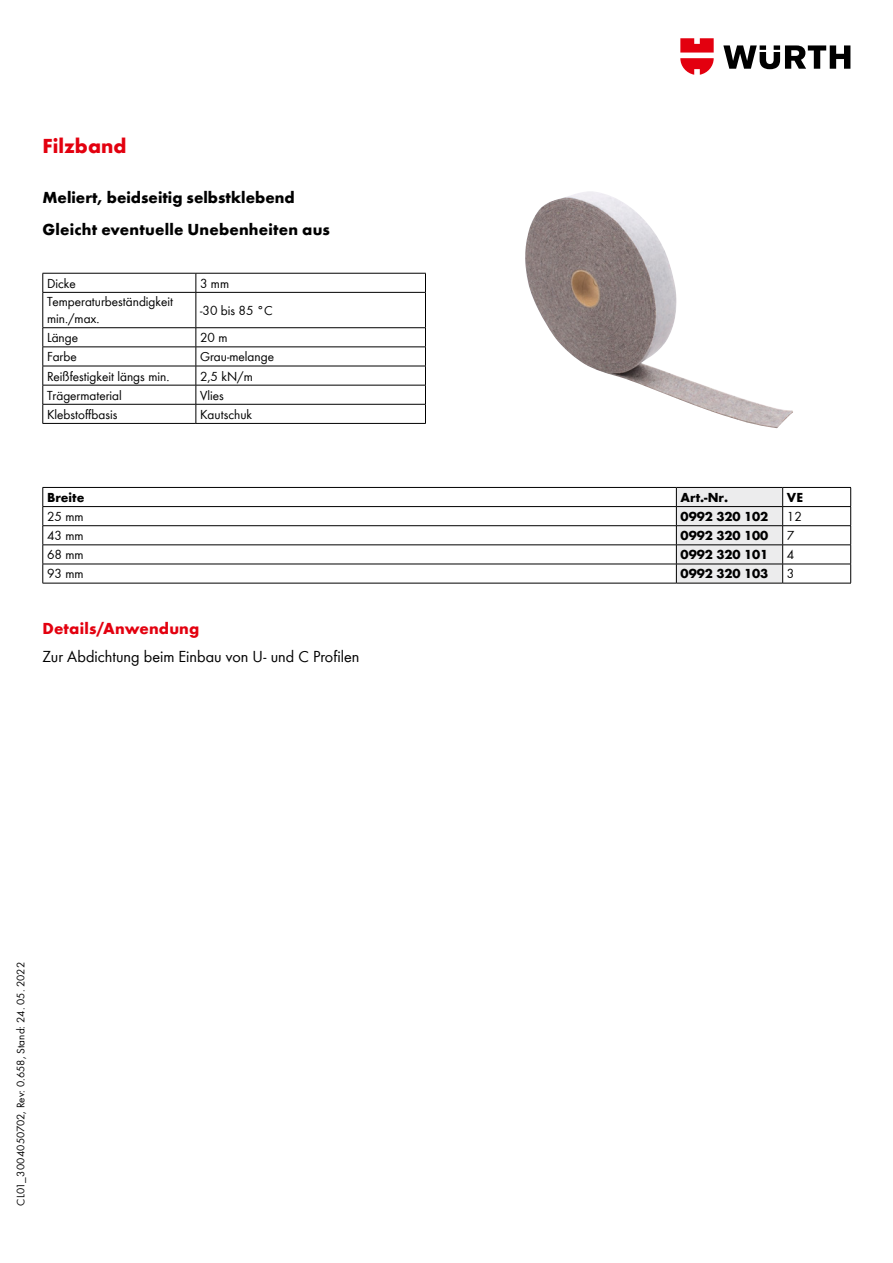
<style>
.page{position:relative;width:893px;height:1263px;background:#fff}
.page>*{position:absolute;margin:0;border:0;box-sizing:border-box;transform-origin:0 0}
.t1{font:700 21px "Wuerth Global";color:#e3000f}
.t2{font:700 16.5px/31.2px "Wuerth Global";color:#000}
.t3{font:16.5px "Wuerth Global";color:#000}
.t4{font:700 16.5px "Wuerth Global";letter-spacing:.01em;color:#e3000f}
.t5{font:13.5px/17px "Wuerth Global";color:#000}
.t6{font:700 13.5px "Wuerth Global";color:#000}
.t7{font:11.25px "Wuerth Global";letter-spacing:.005em;color:#000}
</style>
<div class="page">
<svg style="left:723px;top:45px;width:127px;height:24px"></svg>
<svg style="left:680px;top:38px;width:34px;height:37px"></svg>
<hr style="left:43px;top:487px;width:633px;height:1px;background:#000">
<hr style="left:783px;top:487px;width:68px;height:1px;background:#000">
<hr style="left:43px;top:506px;width:633px;height:1px;background:#000">
<hr style="left:783px;top:506px;width:68px;height:1px;background:#000">
<hr style="left:43px;top:525px;width:633px;height:1px;background:#000">
<hr style="left:783px;top:525px;width:68px;height:1px;background:#000">
<hr style="left:43px;top:545px;width:633px;height:1px;background:#000">
<hr style="left:783px;top:545px;width:68px;height:1px;background:#000">
<hr style="left:43px;top:564px;width:633px;height:1px;background:#000">
<svg style="left:43px;top:488px;width:1px;height:95px"></svg>
<hr style="left:43px;top:583px;width:633px;height:1px;background:#000">
<hr style="left:676px;top:583px;width:107px;height:1px;background:#000">
<hr style="left:783px;top:564px;width:68px;height:1px;background:#000">
<svg style="left:676px;top:487px;width:107px;height:96px"></svg>
<svg style="left:850px;top:488px;width:1px;height:95px"></svg>
<hr style="left:783px;top:583px;width:68px;height:1px;background:#000">
<hr style="left:43px;top:273px;width:153px;height:1px;background:#000">
<svg style="left:43px;top:273px;width:1px;height:19px"></svg>
<hr style="left:196px;top:273px;width:230px;height:1px;background:#000">
<svg style="left:196px;top:273px;width:1px;height:19px"></svg>
<svg style="left:425px;top:273px;width:1px;height:19px"></svg>
<hr style="left:43px;top:292px;width:153px;height:1px;background:#000">
<hr style="left:43px;top:293px;width:1px;height:34px;background:#000">
<hr style="left:196px;top:292px;width:230px;height:1px;background:#000">
<hr style="left:196px;top:293px;width:1px;height:34px;background:#000">
<hr style="left:425px;top:293px;width:1px;height:34px;background:#000">
<hr style="left:43px;top:327px;width:153px;height:1px;background:#000">
<hr style="left:196px;top:327px;width:230px;height:1px;background:#000">
<hr style="left:43px;top:347px;width:153px;height:1px;background:#000">
<hr style="left:196px;top:347px;width:230px;height:1px;background:#000">
<hr style="left:43px;top:366px;width:153px;height:1px;background:#000">
<hr style="left:196px;top:366px;width:230px;height:1px;background:#000">
<hr style="left:43px;top:385px;width:153px;height:1px;background:#000">
<hr style="left:196px;top:385px;width:230px;height:1px;background:#000">
<hr style="left:43px;top:404px;width:153px;height:1px;background:#000">
<svg style="left:43px;top:328px;width:1px;height:95px"></svg>
<hr style="left:43px;top:423px;width:153px;height:1px;background:#000">
<hr style="left:196px;top:404px;width:230px;height:1px;background:#000">
<svg style="left:196px;top:328px;width:1px;height:95px"></svg>
<svg style="left:425px;top:328px;width:1px;height:95px"></svg>
<hr style="left:196px;top:423px;width:230px;height:1px;background:#000">
<img style="left:525px;top:191px;width:268px;height:237px">
<h1 class="t1" style="left:43px;top:134px;width:85px">Filzband</h1>
<p class="t2" style="left:43px;top:182px;width:289px">Meliert, beidseitig selbstklebend<br>Gleicht eventuelle Unebenheiten aus</p>
<p class="t5" style="left:47px;top:275px;width:30px">Dicke</p>
<p class="t5" style="left:200px;top:275px;width:30px">3 mm</p>
<p class="t5" style="left:47px;top:293px;width:128px">Temperaturbeständigkeit min./max.</p>
<p class="t5" style="left:200px;top:302px;width:74px">-30 bis 85 °C</p>
<p class="t5" style="left:47px;top:329px;width:33px">Länge</p>
<p class="t5" style="left:200px;top:329px;width:29px">20 m</p>
<p class="t5" style="left:47px;top:348px;width:31px">Farbe</p>
<p class="t5" style="left:200px;top:348px;width:75px">Grau-melange</p>
<p class="t5" style="left:47px;top:367px;width:124px">Reißfestigkeit längs min.</p>
<p class="t5" style="left:200px;top:367px;width:54px">2,5 kN/m</p>
<p class="t5" style="left:47px;top:386px;width:76px">Trägermaterial</p>
<p class="t5" style="left:200px;top:386px;width:25px">Vlies</p>
<p class="t5" style="left:47px;top:406px;width:72px">Klebstoffbasis</p>
<p class="t5" style="left:200px;top:406px;width:53px">Kautschuk</p>
<p class="t6" style="left:47px;top:489px;width:39px">Breite</p>
<p class="t6" style="left:681px;top:489px;width:49px">Art.-Nr.</p>
<p class="t6" style="left:787px;top:489px;width:18px">VE</p>
<p class="t5" style="left:47px;top:508px;width:38px">25 mm</p>
<p class="t6" style="left:681px;top:508px;width:89px">0992 320 102</p>
<p class="t5" style="left:787px;top:508px;width:16px">12</p>
<p class="t5" style="left:47px;top:527px;width:38px">43 mm</p>
<p class="t6" style="left:681px;top:528px;width:89px">0992 320 100</p>
<p class="t5" style="left:787px;top:527px;width:9px">7</p>
<p class="t5" style="left:47px;top:546px;width:38px">68 mm</p>
<p class="t6" style="left:681px;top:547px;width:89px">0992 320 101</p>
<p class="t5" style="left:787px;top:546px;width:9px">4</p>
<p class="t5" style="left:47px;top:565px;width:38px">93 mm</p>
<p class="t6" style="left:681px;top:566px;width:89px">0992 320 103</p>
<p class="t5" style="left:787px;top:565px;width:9px">3</p>
<p class="t4" style="left:43px;top:618px;width:158px">Details/Anwendung</p>
<p class="t3" style="left:43px;top:647px;width:318px">Zur Abdichtung beim Einbau von U- und C Profilen</p>
<p class="t7" style="left:14px;top:1205px;width:245px;rotate:-90deg">CL01_3004050702, Rev: 0.658, Stand: 24. 05. 2022</p>
</div>
